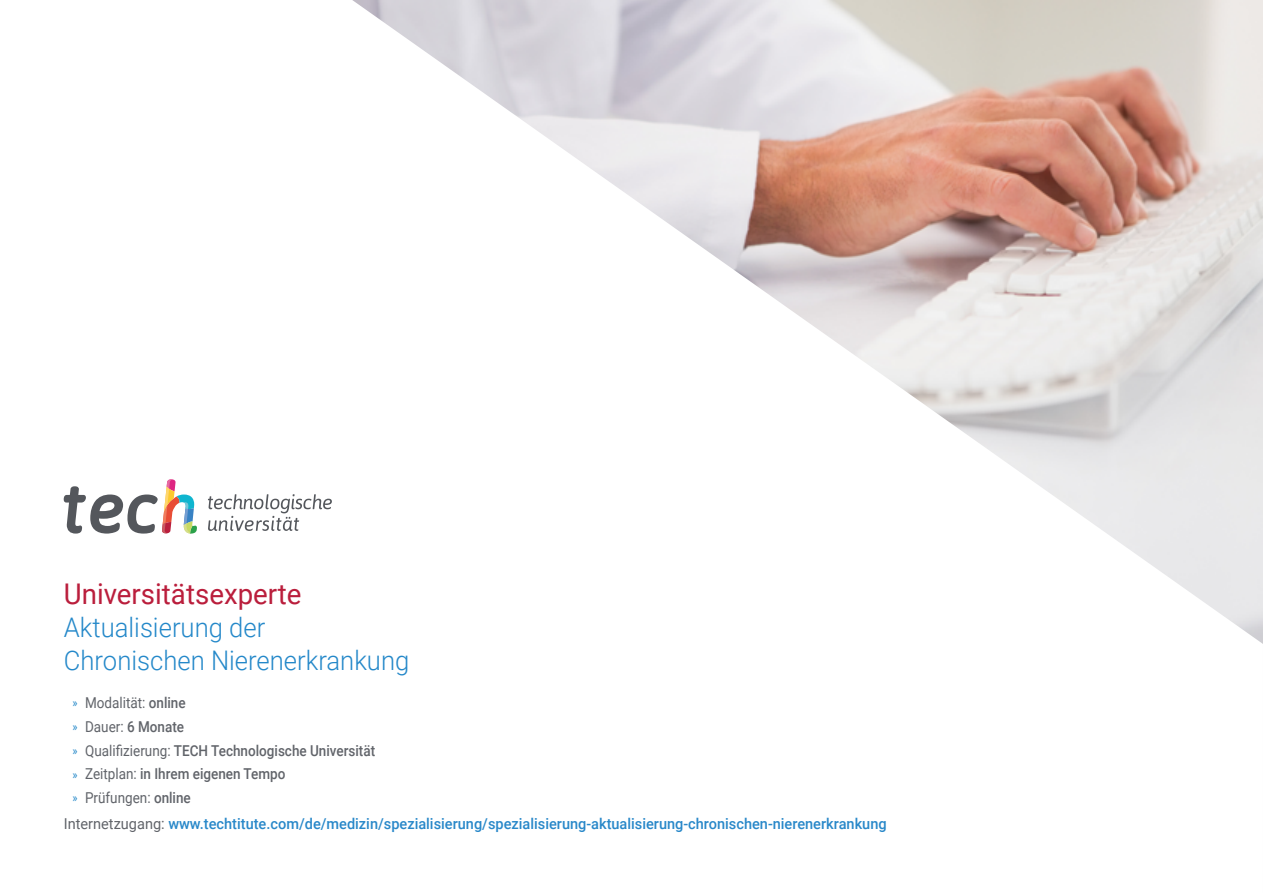
<style>
.page{position:relative;width:1263px;height:893px;background:#fff}
.page>*{position:absolute;margin:0;border:0;box-sizing:border-box;transform-origin:0 0}
.t1{font:28.5px "Roboto";color:#ba1e3c}
.t2{font:300 27px/33px "Roboto";color:#2488c9;scale:.95 1}
.t3{font:500 15px/23.7px "Roboto";color:#61646a;scale:.9 1}
.t4{font:500 15px "Roboto";color:#2988c9}
.s1{font-weight:400;font-size:12px;color:#2488c9}
.s2{font-weight:400}
.s3{font-weight:400;color:#61646a}
</style>
<div class="page">
<img style="left:352px;top:0;width:911px;height:644px">
<svg style="left:64px;top:479px;width:133px;height:55px"></svg>
<svg style="left:208px;top:494px;width:124px;height:37px"></svg>
<h1 class="t1" style="left:64px;top:574px;width:239px">Universitätsexperte</h1>
<h2 class="t2" style="left:64px;top:610px;width:365px">Aktualisierung der<br>Chronischen Nierenerkrankung</h2>
<p class="t3" style="left:72px;top:690px;width:338px"><span class="s1">»</span> <span class="s2">Modalität:</span> online<br><span class="s1">»</span> <span class="s2">Dauer:</span> 6 Monate<br><span class="s1">»</span> <span class="s2">Qualifizierung:</span> TECH Technologische Universität <span class="s1">»</span> <span class="s2">Zeitplan:</span> in Ihrem eigenen Tempo<br><span class="s1">»</span> <span class="s2">Prüfungen:</span> online</p>
<p class="t4" style="left:64px;top:813px;width:824px"><span class="s3">Internetzugang:</span> www.techtitute.com/de/medizin/spezialisierung/spezialisierung-aktualisierung-chronischen-nierenerkrankung</p>
</div>
